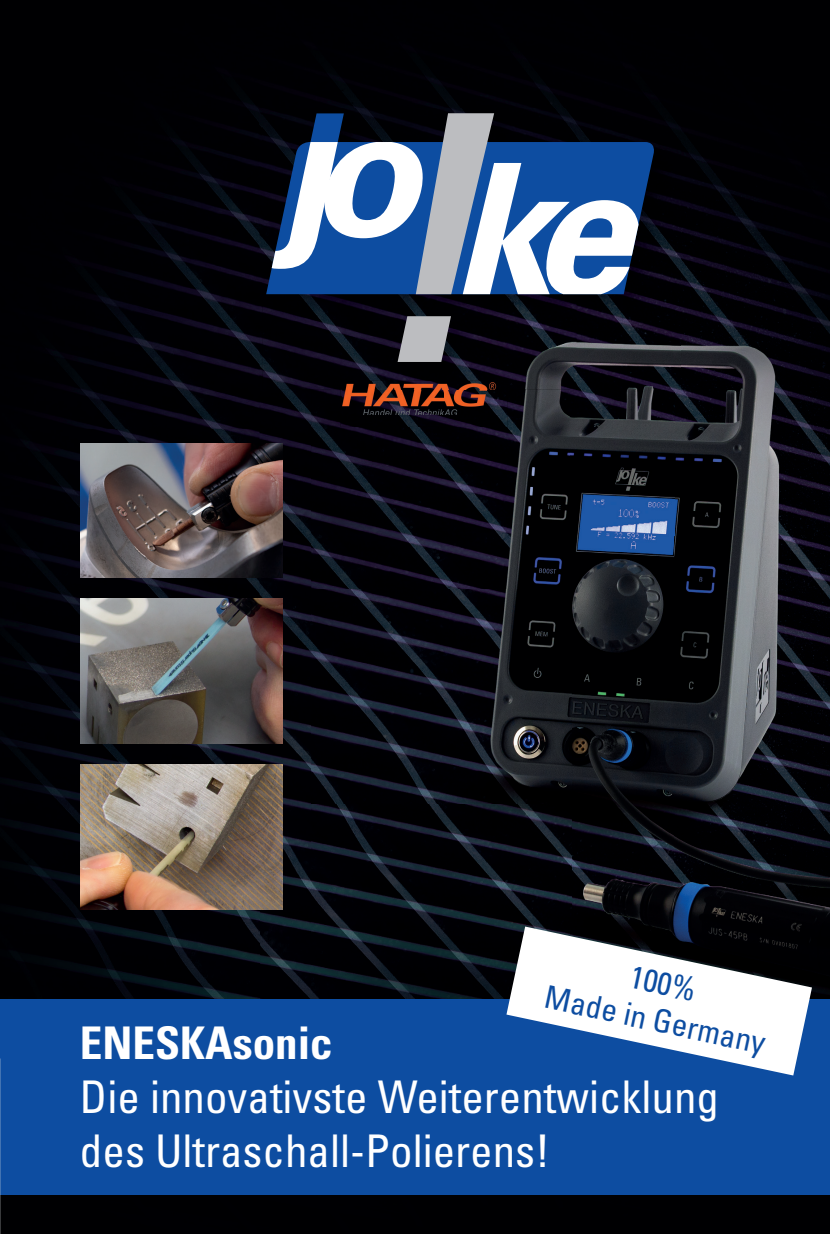
<style>
.page{position:relative;width:830px;height:1234px;background:#fff}
.page>*{position:absolute;margin:0;border:0;box-sizing:border-box;transform-origin:0 0}
.t1{font:condensed 45px/54px "Univers LT Pro";color:#fff}
.t2{font:700 condensed 45px "Univers LT Pro";color:#fff}
.t3{font:condensed 31.65px/38px "Univers LT Pro";color:#0d4da1;text-align:center}
</style>
<div class="page">
<img style="left:0;top:0;width:259px;height:998px">
<div style="left:259px;top:0;width:570px;height:160px;background:#000002"></div>
<img style="left:259px;top:160px;width:52px;height:838px">
<img style="left:674px;top:160px;width:155px;height:751px">
<img style="left:311px;top:389px;width:259px;height:609px">
<img style="left:570px;top:389px;width:104px;height:522px">
<img style="left:570px;top:911px;width:259px;height:87px">
<div style="left:0;top:1194px;width:829px;height:39px;background:#000002"></div>
<div style="left:0;top:998px;width:829px;height:196px;background:#0d4da1"></div>
<img style="left:263px;top:109px;width:417px;height:280px">
<svg style="left:266px;top:142px;width:389px;height:152px;fill:#000004"></svg>
<svg style="left:271px;top:113px;width:367px;height:249px"></svg>
<img style="left:81px;top:443px;width:201px;height:134px">
<img style="left:81px;top:598px;width:201px;height:145px">
<img style="left:81px;top:764px;width:201px;height:145px">
<img style="left:340px;top:381px;width:167px;height:46px">
<img style="left:342px;top:381px;width:154px;height:34px">
<svg style="left:506px;top:926px;width:305px;height:149px;fill:#fff"></svg>
<p class="t3" style="left:557px;top:940px;width:226px;rotate:12deg">100%<br>Made in Germany</p>
<p class="t2" style="left:80px;top:1015px;width:254px">ENESKAsonic</p>
<p class="t1" style="left:80px;top:1069px;width:640px">Die innovativste Weiterentwicklung des Ultraschall-Polierens!</p>
</div>
